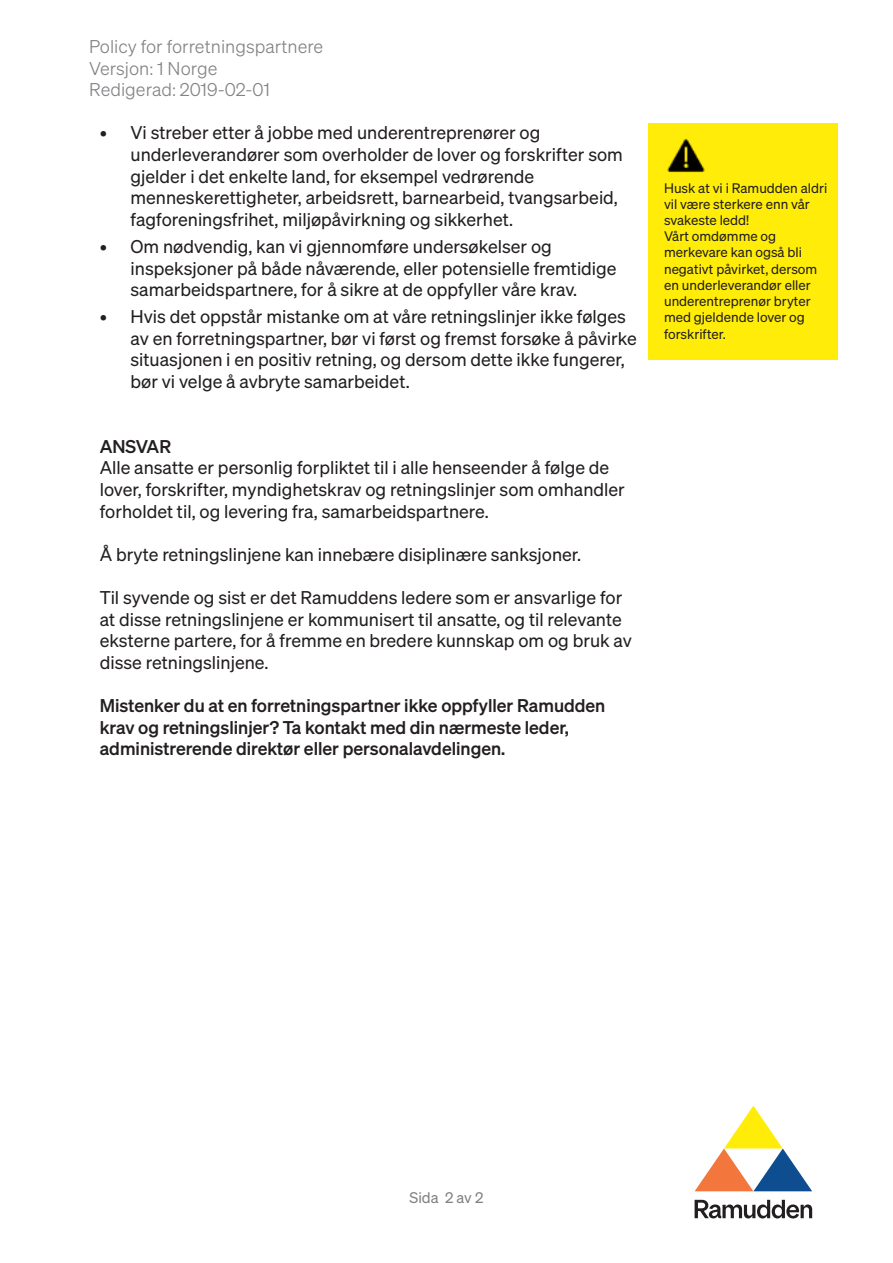
<style>
.page{position:relative;width:893px;height:1263px;background:#fff}
.page>*{position:absolute;margin:0;border:0;box-sizing:border-box;transform-origin:0 0}
.t1{font:18px/21.6px "Sohne Buch";color:#231f20}
.t2{font:18px "Sohne Kraftig";color:#231f20}
.t3{font:18px "Sohne Leicht";color:#808285}
.t4{font:15px "Sohne Buch";color:#808285}
.t5{font:13.5px/16.2px "Sohne Buch";color:#231f20}
</style>
<div class="page">
<svg style="left:695px;top:1200px;width:117px;height:18px"></svg>
<svg style="left:695px;top:1106px;width:117px;height:85px"></svg>
<div style="left:648px;top:123px;width:190px;height:237px;background:#ffed09"></div>
<img style="left:667px;top:139px;width:38px;height:34px">
<p class="t3" style="left:89px;top:36px;width:236px">Policy for forretningspartnere</p>
<p class="t3" style="left:89px;top:58px;width:130px">Versjon: 1 Norge</p>
<p class="t3" style="left:89px;top:79px;width:182px">Redigerad: 2019-02-01</p>
<p class="t1" style="left:100px;top:122px;width:442px">• Vi streber etter å jobbe med underentreprenører og</p>
<p class="t1" style="left:131px;top:143px;width:494px">underleverandører som overholder de lover og forskrifter som gjelder i det enkelte land, for eksempel vedrørende</p>
<p class="t1" style="left:131px;top:187px;width:489px">menneskerettigheter, arbeidsrett, barnearbeid, tvangsarbeid, fagforeningsfrihet, miljøpåvirkning og sikkerhet.</p>
<p class="t1" style="left:100px;top:235px;width:454px">• Om nødvendig, kan vi gjennomføre undersøkelser og</p>
<p class="t1" style="left:131px;top:257px;width:488px">inspeksjoner på både nåværende, eller potensielle fremtidige samarbeidspartnere, for å sikre at de oppfyller våre krav.</p>
<p class="t1" style="left:131px;top:305px;width:508px;text-indent:-31px">• Hvis det oppstår mistanke om at våre retningslinjer ikke følges av en forretningspartner, bør vi først og fremst forsøke å påvirke situasjonen i en positiv retning, og dersom dette ikke fungerer, bør vi velge å avbryte samarbeidet.</p>
<p class="t2" style="left:100px;top:435px;width:73px">ANSVAR</p>
<p class="t1" style="left:100px;top:457px;width:511px">Alle ansatte er personlig forpliktet til i alle henseender å følge de</p>
<p class="t1" style="left:100px;top:478px;width:527px">lover, forskrifter, myndighetskrav og retningslinjer som omhandler</p>
<p class="t1" style="left:100px;top:500px;width:390px">forholdet til, og levering fra, samarbeidspartnere.</p>
<p class="t1" style="left:100px;top:543px;width:483px">Å bryte retningslinjene kan innebære disiplinære sanksjoner.</p>
<p class="t1" style="left:100px;top:586px;width:524px">Til syvende og sist er det Ramuddens ledere som er ansvarlige for</p>
<p class="t1" style="left:100px;top:608px;width:523px">at disse retningslinjene er kommunisert til ansatte, og til relevante</p>
<p class="t1" style="left:100px;top:629px;width:534px">eksterne partere, for å fremme en bredere kunnskap om og bruk av</p>
<p class="t1" style="left:100px;top:651px;width:170px">disse retningslinjene.</p>
<p class="t2" style="left:100px;top:694px;width:507px">Mistenker du at en forretningspartner ikke oppfyller Ramudden</p>
<p class="t2" style="left:100px;top:716px;width:471px">krav og retningslinjer? Ta kontakt med din nærmeste leder,</p>
<p class="t2" style="left:100px;top:737px;width:407px">administrerende direktør eller personalavdelingen.</p>
<p class="t5" style="left:664px;top:179px;width:165px">Husk at vi i Ramudden aldri vil være sterkere enn vår svakeste ledd!</p>
<p class="t5" style="left:664px;top:228px;width:155px">Vårt omdømme og merkevare kan også bli negativt påvirket, dersom en underleverandør eller underentreprenør bryter med gjeldende lover og forskrifter.</p>
<p class="t4" style="left:409px;top:1189px;width:75px">Sida 2 av 2</p>
</div>
